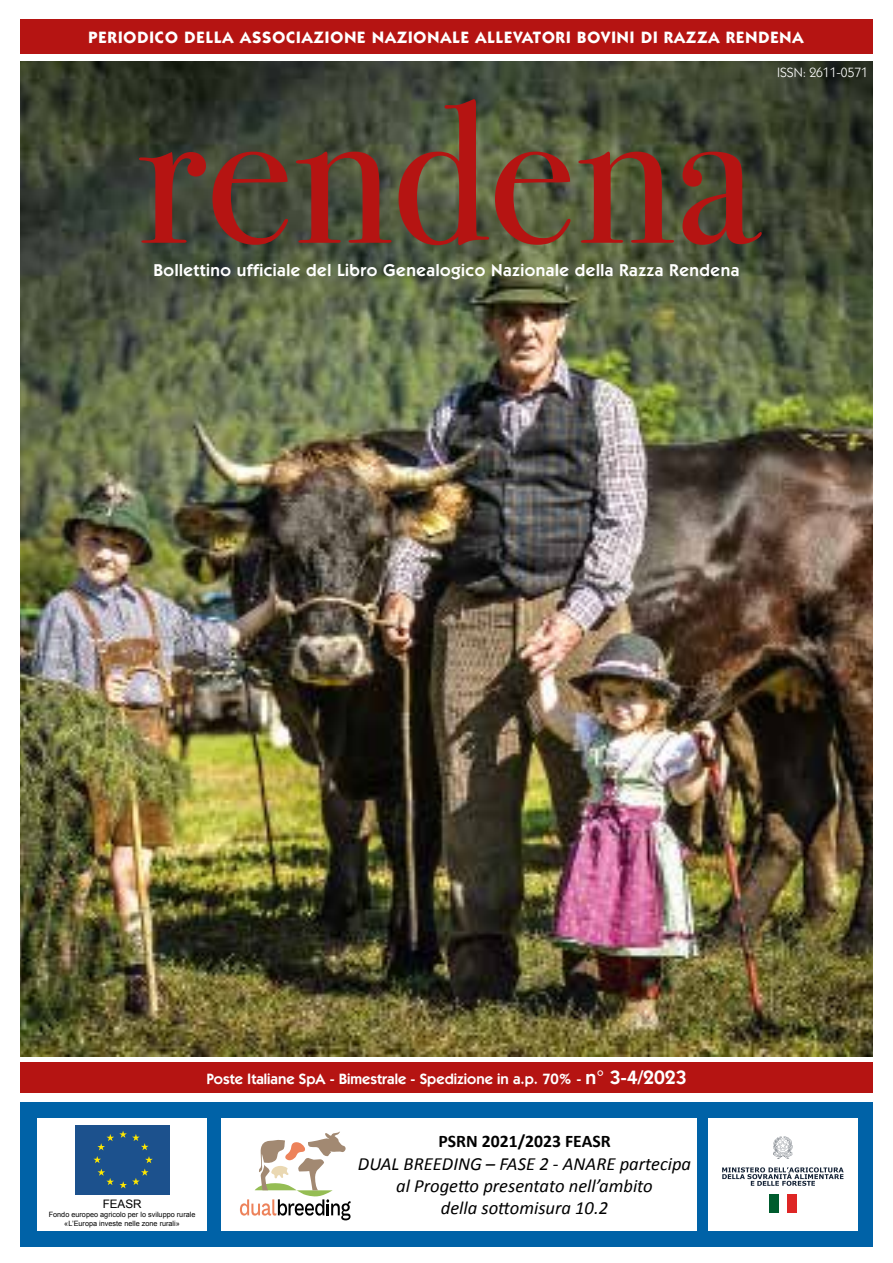
<style>
.page{position:relative;width:893px;height:1263px;background:#fff}
.page>*{position:absolute;margin:0;border:0;box-sizing:border-box;transform-origin:0 0}
.t1{font:italic 18.6px/22.4px "Calibri";color:#000;text-align:center}
.t2{font:700 17.7px "Calibri";color:#000}
.t3{font:600 17.25px "Itc Kabel";letter-spacing:.03em;color:#fff}
.t4{font:700 16.5px "Itc Kabel";letter-spacing:.06em;color:#fff}
.t5{font:600 15px "Itc Kabel";color:#fff}
.t6{font:13.5px "Itc Kabel";color:#fff}
.t7{font:11.7px "Arial";color:#000}
.t8{font:7.35px/8.7px "Arial";color:#000;text-align:center}
.s1{font-size:19.5px}
</style>
<div class="page">
<img style="left:20px;top:62px;width:853px;height:995px">
<div style="left:20px;top:19px;width:853px;height:35px;background:#b51412"></div>
<div style="left:20px;top:1062px;width:853px;height:31px;background:#b51412"></div>
<svg style="left:139px;top:99px;width:623px;height:146px;background:#5f4231"></svg>
<div style="left:20px;top:1102px;width:853px;height:145px;background:#0062a7"></div>
<div style="left:373px;top:1118px;width:324px;height:112px;background:#fff"></div>
<div style="left:708px;top:1118px;width:150px;height:112px;background:#fff"></div>
<div style="left:222px;top:1118px;width:153px;height:112px;background:#fff"></div>
<div style="left:38px;top:1118px;width:169px;height:112px;background:#fff"></div>
<svg style="left:240px;top:1131px;width:111px;height:89px"></svg>
<div style="left:75px;top:1125px;width:94px;height:69px;background:#1c518d"></div>
<svg style="left:97px;top:1131px;width:52px;height:19px"></svg>
<svg style="left:93px;top:1156px;width:60px;height:32px"></svg>
<svg style="left:773px;top:1136px;width:20px;height:23px"></svg>
<div style="left:787px;top:1195px;width:9px;height:18px;background:#de2625"></div>
<div style="left:769px;top:1195px;width:9px;height:18px;background:#005c2e"></div>
<svg style="left:722px;top:1167px;width:122px;height:19px"></svg>
<p class="t4" style="left:88px;top:28px;width:716px">PERIODICO DELLA ASSOCIAZIONE NAZIONALE ALLEVATORI BOVINI DI RAZZA RENDENA</p>
<p class="t6" style="left:777px;top:65px;width:92px">ISSN: 2611-0571</p>
<p class="t3" style="left:154px;top:259px;width:587px">Bollettino ufficiale del Libro Genealogico Nazionale della Razza Rendena</p>
<p class="t5" style="left:206px;top:1070px;width:482px">Poste Italiane SpA - Bimestrale - Spedizione in a.p. 70% - <span class="s1">n° 3-4/2023</span></p>
<p class="t7" style="left:103px;top:1196px;width:40px">FEASR</p>
<p class="t8" style="left:49px;top:1210px;width:148px">Fondo europeo agricolo per lo sviluppo rurale «L’Europa investe nelle zone rurali»</p>
<p class="t2" style="left:438px;top:1130px;width:174px">PSRN 2021/2023 FEASR</p>
<p class="t1" style="left:358px;top:1152px;width:335px">DUAL BREEDING – FASE 2 - ANARE partecipa al Progetto presentato nell’ambito<br>della sottomisura 10.2</p>
</div>
